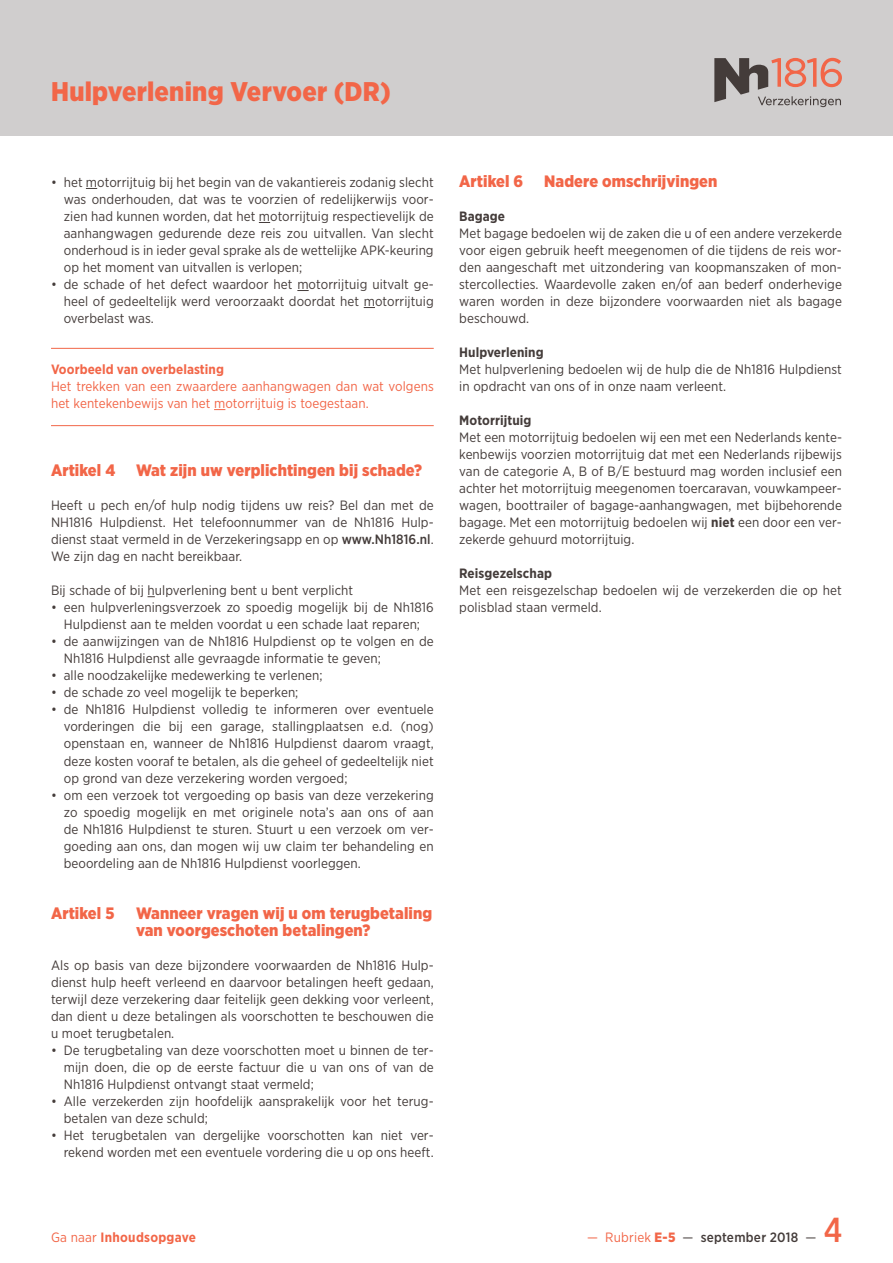
<style>
.page{position:relative;width:893px;height:1263px;background:#fff}
.page>*{position:absolute;margin:0;border:0;box-sizing:border-box;transform-origin:0 0}
.t1{font:500 34.5px "Gotham Narrow";color:#f26648}
.t2{font:900 27px "Gotham Narrow";letter-spacing:.01em;color:#f26648}
.t3{font:900 16.5px/17px "Gotham Narrow";letter-spacing:.005em;color:#f26648}
.t4{font:13.5px/17px "Gotham Narrow";letter-spacing:.005em;color:#443c3a;text-align:justify}
.t5{font:13.5px/17px "Gotham Narrow";letter-spacing:.005em;color:#f26648}
.t6{font:700 13.5px "Gotham Narrow";letter-spacing:.005em;color:#443c3a}
.t7{font:700 13.5px "Gotham Narrow";letter-spacing:.005em;color:#f26648}
.t8{font:500 13.5px "Gotham Narrow";letter-spacing:.02em;color:#443c3a}
.s1{font-weight:500}
.s2{font-weight:400}
.s3{font-weight:700}
.s4{font-weight:400;color:#f26648}
.s5{font-weight:900;color:#f26648}
</style>
<div class="page">
<svg style="left:297px;top:290px;width:12px;height:1px"></svg>
<hr style="left:51px;top:348px;width:383px;height:1px;background:#f26648">
<hr style="left:51px;top:425px;width:383px;height:1px;background:#f26648">
<div style="left:0;top:0;width:893px;height:136px;background:#d0cece"></div>
<svg style="left:714px;top:58px;width:128px;height:49px"></svg>
<h2 class="t2" style="left:51px;top:73px;width:341px">Hulpverlening Vervoer (DR)</h2>
<p class="t4" style="left:64px;top:174px;width:371px;text-indent:-13px">• het motorrijtuig bij het begin van de vakantiereis zodanig slecht was onderhouden, dat was te voorzien of redelijkerwijs voor&shy;zien had kunnen worden, dat het motorrijtuig respectievelijk de aanhangwagen gedurende deze reis zou uitvallen. Van slecht onderhoud is in ieder geval sprake als de wettelijke APK-keuring op het moment van uitvallen is verlopen;</p>
<p class="t4" style="left:64px;top:276px;width:371px;text-indent:-13px">• de schade of het defect waardoor het motorrijtuig uitvalt ge&shy;heel of gedeeltelijk werd veroorzaakt doordat het motorrijtuig overbelast was.</p>
<p class="t7" style="left:51px;top:361px;width:174px">Voorbeeld van overbelasting</p>
<p class="t5" style="left:51px;top:378px;width:384px">Het trekken van een zwaardere aanhangwagen dan wat volgens het kentekenbewijs van het motorrijtuig is toegestaan.</p>
<p class="t3" style="left:51px;top:462px;width:66px">Artikel 4</p>
<p class="t3" style="left:136px;top:462px;width:288px">Wat zijn uw verplichtingen bij schade?</p>
<p class="t4" style="left:51px;top:497px;width:384px">Heeft u pech en/of hulp nodig tijdens uw reis? Bel dan met de NH1816 Hulpdienst. Het telefoonnummer van de Nh1816 Hulp&shy;dienst staat vermeld in de Verzekeringsapp en op <span class="s1">www.Nh1816.nl</span>.<br>We zijn dag en nacht bereikbaar.</p>
<p class="t4" style="left:51px;top:582px;width:304px">Bij schade of bij hulpverlening bent u bent verplicht</p>
<p class="t4" style="left:51px;top:599px;width:384px;text-align:center">• een hulpverleningsverzoek zo spoedig mogelijk bij de Nh1816<br>Hulpdienst aan te melden voordat u een schade laat reparen;</p>
<p class="t4" style="left:64px;top:633px;width:371px;text-indent:-13px">• de aanwijzingen van de Nh1816 Hulpdienst op te volgen en de<br>Nh1816 Hulpdienst alle gevraagde informatie te geven;</p>
<p class="t4" style="left:51px;top:667px;width:273px">• alle noodzakelijke medewerking te verlenen;</p>
<p class="t4" style="left:51px;top:684px;width:249px">• de schade zo veel mogelijk te beperken;</p>
<p class="t4" style="left:64px;top:701px;width:371px;text-indent:-13px">• de Nh1816 Hulpdienst volledig te informeren over eventuele vorderingen die bij een garage, stallingplaatsen e.d. (nog) openstaan en, wanneer de Nh1816 Hulpdienst daarom vraagt, deze kosten vooraf te betalen, als die geheel of gedeeltelijk niet op grond van deze verzekering worden vergoed;</p>
<p class="t4" style="left:64px;top:786px;width:371px;text-indent:-13px">• om een verzoek tot vergoeding op basis van deze verzekering zo spoedig mogelijk en met originele nota’s aan ons of aan de Nh1816 Hulpdienst te sturen. Stuurt u een verzoek om ver&shy;goeding aan ons, dan mogen wij uw claim ter behandeling en beoordeling aan de Nh1816 Hulpdienst voorleggen.</p>
<p class="t3" style="left:51px;top:904px;width:65px">Artikel 5</p>
<p class="t3" style="left:136px;top:904px;width:298px">Wanneer vragen wij u om terugbetaling van voorgeschoten betalingen?</p>
<p class="t4" style="left:51px;top:956px;width:384px">Als op basis van deze bijzondere voorwaarden de Nh1816 Hulp&shy;dienst hulp heeft verleend en daarvoor betalingen heeft gedaan, terwijl deze verzekering daar feitelijk geen dekking voor verleent, dan dient u deze betalingen als voorschotten te beschouwen die u moet terugbetalen.</p>
<p class="t4" style="left:64px;top:1041px;width:371px;text-indent:-13px">• De terugbetaling van deze voorschotten moet u binnen de ter&shy;mijn doen, die op de eerste factuur die u van ons of van de Nh1816 Hulpdienst ontvangt staat vermeld;</p>
<p class="t4" style="left:64px;top:1092px;width:371px;text-indent:-13px">• Alle verzekerden zijn hoofdelijk aansprakelijk voor het terug&shy;betalen van deze schuld;</p>
<p class="t4" style="left:51px;top:1126px;width:384px;text-align:right">• Het terugbetalen van dergelijke voorschotten kan niet ver&shy;rekend worden met een eventuele vordering die u op ons heeft.</p>
<p class="t7" style="left:51px;top:1228px;width:147px"><span class="s2">Ga naar</span> Inhoudsopgave</p>
<p class="t3" style="left:459px;top:173px;width:66px">Artikel 6</p>
<p class="t3" style="left:544px;top:173px;width:175px">Nadere omschrijvingen</p>
<p class="t6" style="left:459px;top:208px;width:47px">Bagage</p>
<p class="t4" style="left:459px;top:225px;width:384px">Met bagage bedoelen wij de zaken die u of een andere verzekerde voor eigen gebruik heeft meegenomen of die tijdens de reis wor&shy;den aangeschaft met uitzondering van koopmanszaken of mon&shy;stercollecties. Waardevolle zaken en/of aan bederf onderhevige waren worden in deze bijzondere voorwaarden niet als bagage beschouwd.</p>
<p class="t6" style="left:459px;top:344px;width:86px">Hulpverlening</p>
<p class="t4" style="left:459px;top:361px;width:384px">Met hulpverlening bedoelen wij de hulp die de Nh1816 Hulpdienst in opdracht van ons of in onze naam verleent.</p>
<p class="t6" style="left:459px;top:412px;width:74px">Motorrijtuig</p>
<p class="t4" style="left:459px;top:429px;width:384px">Met een motorrijtuig bedoelen wij een met een Nederlands kente&shy;kenbewijs voorzien motorrijtuig dat met een Nederlands rijbewijs van de categorie A, B of B/E bestuurd mag worden inclusief een achter het motorrijtuig meegenomen toercaravan, vouwkampeer&shy;wagen, boottrailer of bagage-aanhangwagen, met bijbehorende bagage. Met een motorrijtuig bedoelen wij <span class="s3">niet</span> een door een ver&shy;zekerde gehuurd motorrijtuig.</p>
<p class="t6" style="left:459px;top:565px;width:94px">Reisgezelschap</p>
<p class="t4" style="left:459px;top:582px;width:384px">Met een reisgezelschap bedoelen wij de verzekerden die op het polisblad staan vermeld.</p>
<p class="t8" style="left:587px;top:1228px;width:231px"><span class="s4">— Rubriek</span> <span class="s5">E-5</span> <span class="s2">—</span> september 2018 <span class="s2">—</span></p>
<h1 class="t1" style="left:824px;top:1208px;width:20px">4</h1>
</div>
